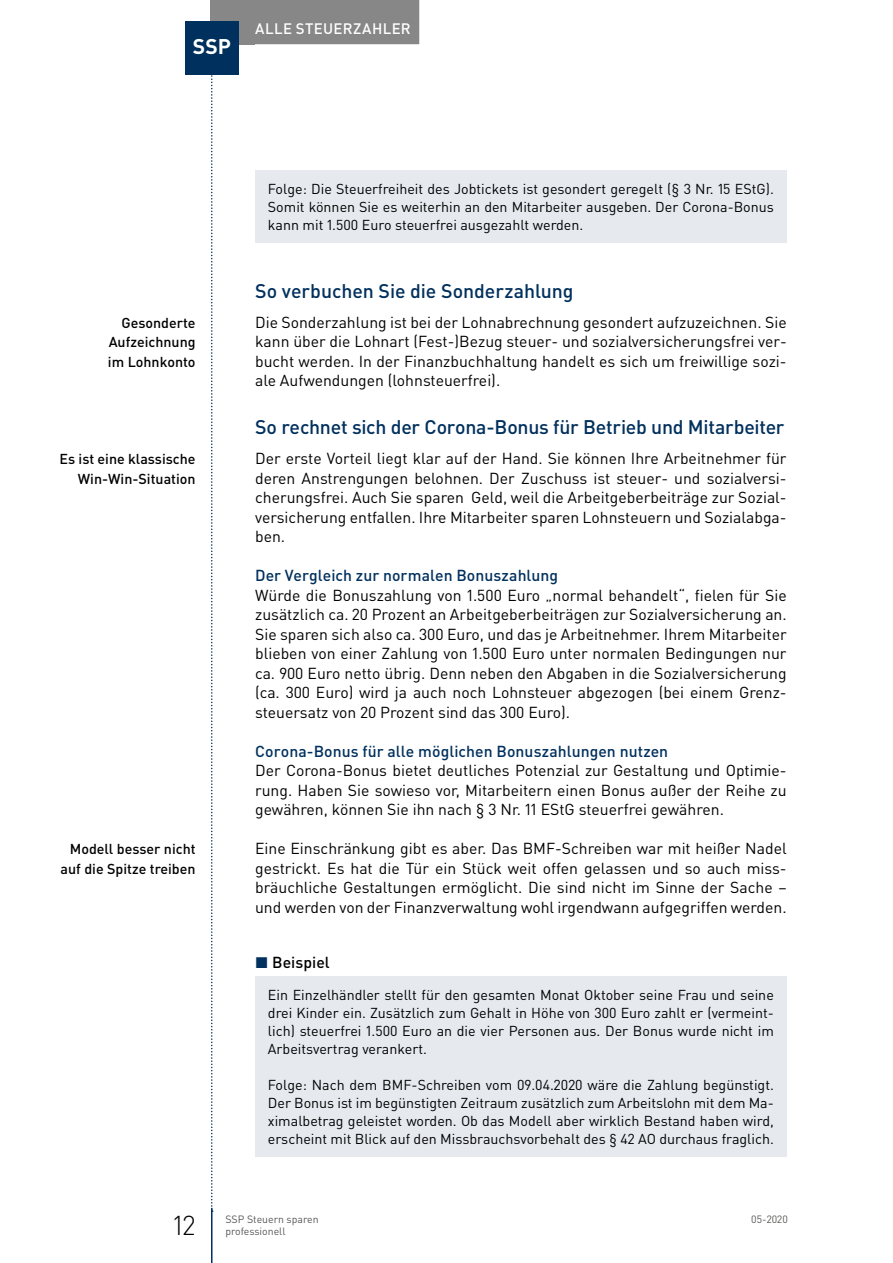
<style>
.page{position:relative;width:893px;height:1263px;background:#fff}
.page>*{position:absolute;margin:0;border:0;box-sizing:border-box;transform-origin:0 0}
.t1{font:300 27px "DIN Pro";color:#000}
.t2{font:700 21px "DIN Pro";color:#fff}
.t3{font:500 19.5px "DIN Pro";letter-spacing:-.01em;color:#00305d}
.t4{font:15.75px/19.5px "DIN Pro";color:#000;text-align:justify}
.t5{font:500 15.75px "DIN Pro";letter-spacing:.005em;color:#00305d}
.t6{font:500 15.75px "DIN Pro";letter-spacing:.005em;color:#000}
.t7{font:500 15px "DIN Pro";letter-spacing:.025em;color:#fff}
.t8{font:14.25px/18px "DIN Pro";color:#000;text-align:justify}
.t9{font:500 14.25px/19.5px "DIN Pro";color:#000;text-align:right}
.t10{font:10.5px "DIN Pro";color:#575756}
.s1{color:#00305d}
</style>
<div class="page">
<hr style="left:211px;top:1208px;width:1px;height:55px;background:#00305d">
<svg style="left:211px;top:74px;width:2px;height:1138px"></svg>
<div style="left:210px;top:0;width:45px;height:44px;background:#878787"></div>
<div style="left:247px;top:0;width:172px;height:44px;background:#878787"></div>
<div style="left:185px;top:21px;width:54px;height:53px;background:#00305d"></div>
<div style="left:255px;top:170px;width:532px;height:72px;background:#e6eaef"></div>
<div style="left:255px;top:976px;width:532px;height:181px;background:#e6eaef"></div>
<h2 class="t2" style="left:193px;top:32px;width:40px">SSP</h2>
<p class="t7" style="left:255px;top:18px;width:157px">Alle Steuerzahler</p>
<p class="t9" style="left:108px;top:312px;width:89px;text-align:justify;text-indent:13px">Gesonderte Aufzeichnung im Lohnkonto</p>
<p class="t9" style="left:60px;top:449px;width:138px">Es ist eine klassische<br>Win-Win-Situation</p>
<p class="t9" style="left:61px;top:839px;width:136px">Modell besser nicht auf die Spitze treiben</p>
<p class="t8" style="left:268px;top:179px;width:507px">Folge: Die Steuerfreiheit des Jobtickets ist gesondert geregelt (§ 3 Nr. 15 EStG).<br>Somit können Sie es weiterhin an den Mitarbeiter ausgeben. Der Corona-Bonus kann mit 1.500 Euro steuerfrei ausgezahlt werden.</p>
<p class="t3" style="left:255px;top:278px;width:320px">So verbuchen Sie die Sonderzahlung</p>
<p class="t4" style="left:255px;top:312px;width:533px">Die Sonderzahlung ist bei der Lohnabrechnung gesondert aufzuzeichnen. Sie kann über die Lohnart (Fest-)Bezug steuer- und sozialversicherungsfrei ver&shy;bucht werden. In der Finanzbuchhaltung handelt es sich um freiwillige sozi&shy;ale Aufwendungen (lohnsteuerfrei).</p>
<p class="t3" style="left:255px;top:414px;width:531px">So rechnet sich der Corona-Bonus für Betrieb und Mitarbeiter</p>
<p class="t4" style="left:255px;top:448px;width:533px">Der erste Vorteil liegt klar auf der Hand. Sie können Ihre Arbeitnehmer für deren Anstrengungen belohnen. Der Zuschuss ist steuer- und sozialversi&shy;cherungsfrei. Auch Sie sparen Geld, weil die Arbeitgeberbeiträge zur Sozial&shy;versicherung entfallen. Ihre Mitarbeiter sparen Lohnsteuern und Sozialabga&shy;ben.</p>
<p class="t5" style="left:255px;top:565px;width:305px">Der Vergleich zur normalen Bonuszahlung</p>
<p class="t4" style="left:255px;top:585px;width:533px">Würde die Bonuszahlung von 1.500 Euro „normal behandelt“, fielen für Sie zusätzlich ca. 20 Prozent an Arbeitgeberbeiträgen zur Sozialversicherung an.<br>Sie sparen sich also ca. 300 Euro, und das je Arbeitnehmer. Ihrem Mitarbeiter blieben von einer Zahlung von 1.500 Euro unter normalen Bedingungen nur ca. 900 Euro netto übrig. Denn neben den Abgaben in die Sozialversicherung (ca. 300 Euro) wird ja auch noch Lohnsteuer abgezogen (bei einem Grenz&shy;steuersatz von 20 Prozent sind das 300 Euro).</p>
<p class="t5" style="left:255px;top:740px;width:415px">Corona-Bonus für alle möglichen Bonuszahlungen nutzen</p>
<p class="t4" style="left:255px;top:760px;width:533px">Der Corona-Bonus bietet deutliches Potenzial zur Gestaltung und Optimie&shy;rung. Haben Sie sowieso vor, Mitarbeitern einen Bonus außer der Reihe zu gewähren, können Sie ihn nach § 3 Nr. 11 EStG steuerfrei gewähren.</p>
<p class="t4" style="left:255px;top:838px;width:533px">Eine Einschränkung gibt es aber. Das BMF-Schreiben war mit heißer Nadel gestrickt. Es hat die Tür ein Stück weit offen gelassen und so auch miss&shy;bräuchliche Gestaltungen ermöglicht. Die sind nicht im Sinne der Sache – und werden von der Finanzverwaltung wohl irgendwann aufgegriffen werden.</p>
<p class="t6" style="left:255px;top:951px;width:76px"><span class="s1">◼</span> Beispiel</p>
<p class="t8" style="left:268px;top:985px;width:508px">Ein Einzelhändler stellt für den gesamten Monat Oktober seine Frau und seine drei Kinder ein. Zusätzlich zum Gehalt in Höhe von 300 Euro zahlt er (vermeint&shy;lich) steuerfrei 1.500 Euro an die vier Personen aus. Der Bonus wurde nicht im Arbeitsvertrag verankert.</p>
<p class="t8" style="left:268px;top:1075px;width:508px">Folge: Nach dem BMF-Schreiben vom 09.04.2020 wäre die Zahlung begünstigt.<br>Der Bonus ist im begünstigten Zeitraum zusätzlich zum Arbeitslohn mit dem Ma&shy;ximalbetrag geleistet worden. Ob das Modell aber wirklich Bestand haben wird, erscheint mit Blick auf den Missbrauchsvorbehalt des § 42 AO durchaus fraglich.</p>
<h1 class="t1" style="left:173px;top:1207px;width:24px">12</h1>
<p class="t10" style="left:225px;top:1212px;width:95px">SSP Steuern sparen</p>
<p class="t10" style="left:751px;top:1212px;width:38px">05-2020</p>
<p class="t10" style="left:225px;top:1224px;width:62px">professionell</p>
</div>
